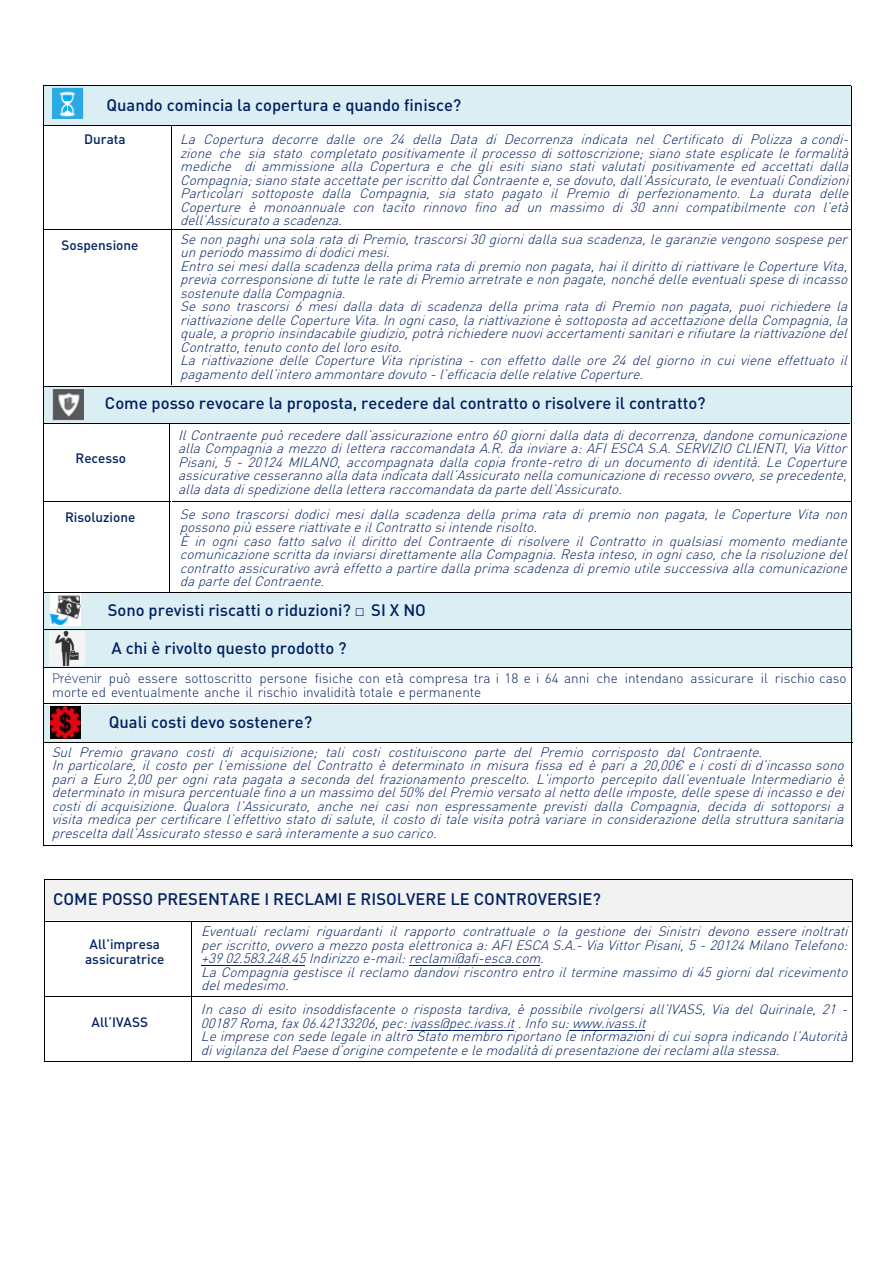
<style>
.page{position:relative;width:893px;height:1263px;background:#fff}
.page>*{position:absolute;margin:0;border:0;box-sizing:border-box;transform-origin:0 0}
.t1{font:500 16.5px "DIN Pro";color:#002060}
.t2{font:italic 300 13.5px/13.5px "DIN Pro";color:#002060}
.t3{font:300 13.5px/13.4px "DIN Pro";color:#002060}
.t4{font:500 13.5px/15.5px "DIN Pro";color:#002060;text-align:center}
.s1{font-family:"Arial";font-weight:400}
.s2{font-family:"Museo 100";font-weight:400}
</style>
<div class="page">
<div style="left:44px;top:85px;width:807px;height:40px;background:#daeef3"></div>
<hr style="left:43px;top:85px;width:1px;height:40px;background:#000">
<hr style="left:44px;top:125px;width:127px;height:1px;background:#000">
<hr style="left:172px;top:125px;width:679px;height:1px;background:#000">
<hr style="left:171px;top:126px;width:1px;height:259px;background:#000">
<hr style="left:851px;top:86px;width:1px;height:300px;background:#000">
<hr style="left:44px;top:229px;width:127px;height:1px;background:#000">
<hr style="left:172px;top:229px;width:679px;height:1px;background:#000">
<img style="left:53px;top:88px;width:30px;height:30px">
<div style="left:44px;top:386px;width:807px;height:37px;background:#daeef3"></div>
<hr style="left:852px;top:386px;width:1px;height:37px;background:#000">
<hr style="left:44px;top:423px;width:127px;height:1px;background:#000">
<hr style="left:170px;top:423px;width:680px;height:1px;background:#000">
<hr style="left:169px;top:424px;width:1px;height:170px;background:#000">
<hr style="left:852px;top:419px;width:1px;height:180px;background:#000">
<hr style="left:44px;top:501px;width:127px;height:1px;background:#000">
<hr style="left:172px;top:501px;width:679px;height:1px;background:#000">
<img style="left:52px;top:389px;width:31px;height:32px">
<hr style="left:43px;top:386px;width:807px;height:1px;background:#000">
<div style="left:43px;top:704px;width:809px;height:37px;background:#daeef3"></div>
<div style="left:44px;top:592px;width:808px;height:37px;background:#daeef3"></div>
<div style="left:43px;top:630px;width:809px;height:37px;background:#daeef3"></div>
<hr style="left:43px;top:667px;width:810px;height:1px;background:#000">
<hr style="left:43px;top:703px;width:808px;height:1px;background:#000">
<hr style="left:851px;top:639px;width:1px;height:44px;background:#000">
<hr style="left:851px;top:685px;width:1px;height:162px;background:#000">
<hr style="left:43px;top:742px;width:809px;height:1px;background:#000">
<hr style="left:43px;top:845px;width:809px;height:1px;background:#000">
<img style="left:50px;top:631px;width:35px;height:35px">
<hr style="left:851px;top:594px;width:1px;height:42px;background:#000">
<hr style="left:43px;top:629px;width:808px;height:1px;background:#000">
<img style="left:50px;top:707px;width:31px;height:32px">
<img style="left:50px;top:593px;width:31px;height:32px">
<hr style="left:43px;top:123px;width:1px;height:723px;background:#000">
<hr style="left:44px;top:592px;width:808px;height:1px;background:#000">
<div style="left:45px;top:880px;width:807px;height:40px;background:#f2f2f2"></div>
<hr style="left:44px;top:880px;width:1px;height:60px;background:#000">
<hr style="left:409px;top:965px;width:131px;height:1px;background:#002060">
<hr style="left:202px;top:965px;width:103px;height:1px;background:#002060">
<hr style="left:45px;top:921px;width:162px;height:1px;background:#000">
<hr style="left:206px;top:921px;width:646px;height:1px;background:#000">
<hr style="left:44px;top:922px;width:1px;height:139px;background:#000">
<hr style="left:569px;top:1030px;width:76px;height:1px;background:#002060">
<hr style="left:407px;top:1030px;width:107px;height:1px;background:#002060">
<hr style="left:45px;top:996px;width:161px;height:1px;background:#000">
<hr style="left:205px;top:996px;width:647px;height:1px;background:#000">
<hr style="left:45px;top:1061px;width:806px;height:1px;background:#000">
<hr style="left:45px;top:879px;width:808px;height:1px;background:#000">
<hr style="left:45px;top:1062px;width:161px;height:1px;background:#000">
<hr style="left:207px;top:1062px;width:645px;height:1px;background:#000">
<hr style="left:852px;top:879px;width:1px;height:183px;background:#000">
<hr style="left:191px;top:922px;width:1px;height:140px;background:#000">
<p class="t1" style="left:107px;top:94px;width:356px">Quando comincia la copertura e quando finisce?</p>
<p class="t4" style="left:84px;top:131px;width:43px">Durata</p>
<p class="t2" style="left:180px;top:132px;width:675px;text-align:justify">La Copertura decorre dalle ore 24 della Data di Decorrenza indicata nel Certificato di Polizza acondi&shy;zione che sia stato completatopositivamenteilprocessodisottoscrizione;sianostateesplicateleformalità mediche di ammissione alla Copertura e che gli esiti siano stati valutati positivamente ed accettati dalla Compagnia;sianostateaccettateperiscrittodalContraentee,sedovuto,dall’Assicurato,leeventualiCondizioni Particolari sottoposte dalla Compagnia, sia stato pagato il Premio di perfezionamento. La durata delle Coperture è monoannuale con tacito rinnovo fino ad un massimo di 30 anni compatibilmente con l’età dell’Assicuratoascadenza.</p>
<p class="t4" style="left:62px;top:237px;width:78px">Sospensione</p>
<p class="t2" style="left:180px;top:231px;width:673px">SenonpaghiunasolaratadiPremio,trascorsi30giornidallasuascadenza,legaranzievengonosospeseper unperiodomassimodidodicimesi.<br>Entroseimesidallascadenzadellaprimaratadipremiononpagata,haiildirittodiriattivareleCopertureVita, previacorresponsioneditutteleratediPremioarretrateenonpagate,nonchédelleeventualispesediincasso sostenutedallaCompagnia.<br>Se sono trascorsi 6 mesi dalla data di scadenza della prima rata di Premio non pagata, puoi richiedere la riattivazionedelleCopertureVita.Inognicaso,lariattivazioneèsottopostaadaccettazionedellaCompagnia,la quale,aproprioinsindacabilegiudizio,potràrichiederenuoviaccertamentisanitarierifiutarelariattivazionedel Contratto,tenutocontodelloroesito.<br>La riattivazione delle Coperture Vita ripristina - con effetto dalle ore 24 del giorno in cui viene effettuato il pagamentodell’interoammontaredovuto-l’efficaciadellerelativeCoperture.</p>
<p class="t1" style="left:105px;top:392px;width:602px">Come posso revocare la proposta, recedere dal contratto o risolvere il contratto?</p>
<p class="t4" style="left:76px;top:450px;width:52px">Recesso</p>
<p class="t2" style="left:178px;top:427px;width:675px;text-align:justify">IlContraentepuòrecederedall’assicurazioneentro60giornidalladatadidecorrenza,dandonecomunicazione allaCompagniaamezzodiletteraraccomandataA.R.dainviarea:AFIESCAS.A.SERVIZIOCLIENTI,ViaVittor Pisani,5-20124MILANO,accompagnatadallacopiafronte-retrodiundocumentodiidentità.LeCoperture assicurativecesserannoalladataindicatadall’Assicuratonellacomunicazionedirecessoovvero,seprecedente, alladatadispedizionedellaletteraraccomandatadapartedell’Assicurato.</p>
<p class="t4" style="left:65px;top:509px;width:72px">Risoluzione</p>
<p class="t2" style="left:180px;top:506px;width:673px">Se sono trascorsi dodici mesi dalla scadenza della prima rata di premio non pagata, le Coperture Vita non possonopiùessereriattivateeilContrattosiintenderisolto.<br>È in ogni caso fatto salvo il diritto del Contraente di risolvere il Contratto in qualsiasi momento mediante comunicazionescrittadainviarsidirettamenteallaCompagnia.Restainteso,inognicaso,chelarisoluzionedel contrattoassicurativoavràeffettoapartiredallaprimascadenzadipremioutilesuccessivaallacomunicazione dapartedelContraente.</p>
<p class="t1" style="left:108px;top:599px;width:320px">Sono previsti riscatti o riduzioni? <span class="s1">□</span> SI X NO</p>
<p class="t1" style="left:111px;top:637px;width:237px">A chi è rivolto questo prodotto ?</p>
<p class="t3" style="left:52px;top:670px;width:796px"><span class="s2">Prévenir</span> può essere sottoscritto persone fisiche con età compresa tra i 18 e i 64 anni che intendano assicurare il rischio caso morte ed eventualmente anche il rischio invalidità totale e permanente</p>
<p class="t1" style="left:109px;top:710px;width:205px">Quali costi devo sostenere?</p>
<p class="t2" style="left:52px;top:744px;width:798px">Sul Premio gravano costi di acquisizione; tali costi costituiscono parte del Premio corrisposto dal Contraente.<br>Inparticolare, il costo per l’emissione del Contratto è determinato in misura fissa ed è pari a 20,00€eicostidid’incassosono pariaEuro2,00perogniratapagataasecondadelfrazionamentoprescelto. L’importo percepitodall’eventualeIntermediarioè determinatoinmisurapercentualefinoaunmassimodel50% delPremioversatoalnettodelleimposte,dellespesediincassoedei costidiacquisizione.Qualora l’Assicurato, anche nei casi non espressamente previsti dalla Compagnia, decida di sottoporsi a visitamedicapercertificarel’effettivostatodisalute,ilcostoditalevisitapotràvariareinconsiderazionedellastrutturasanitaria presceltadall’Assicuratostessoesaràinteramenteasuocarico.</p>
<p class="t1" style="left:53px;top:888px;width:549px">COME POSSO PRESENTARE I RECLAMI E RISOLVERE LE CONTROVERSIE?</p>
<p class="t4" style="left:85px;top:935px;width:81px">All’impresa assicuratrice</p>
<p class="t2" style="left:201px;top:923px;width:653px">Eventuali reclami riguardanti il rapporto contrattuale o la gestione dei Sinistri devono essereinoltrati periscritto,ovveroamezzopostaelettronicaa:AFIESCAS.A.-ViaVittorPisani,5-20124MilanoTelefono: +3902.583.248.45Indirizzoe-mail:reclami@afi-esca.com.<br>LaCompagniagestisceilreclamodandoviriscontroentroilterminemassimodi45giornidalricevimento delmedesimo.</p>
<p class="t4" style="left:92px;top:1014px;width:58px">All’IVASS</p>
<p class="t2" style="left:201px;top:1002px;width:653px">Incasodiesitoinsoddisfacenteorispostatardiva,èpossibilerivolgersiall’IVASS,ViadelQuirinale,21- 00187Roma,fax06.42133206,pec:ivass@pec.ivass.it .Infosu:www.ivass.it LeimpreseconsedelegaleinaltroStatomembroriportanoleinformazionidicuisopraindicandol’Autorità divigilanzadelPaesed’originecompetenteelemodalitàdipresentazionedeireclamiallastessa.</p>
</div>
